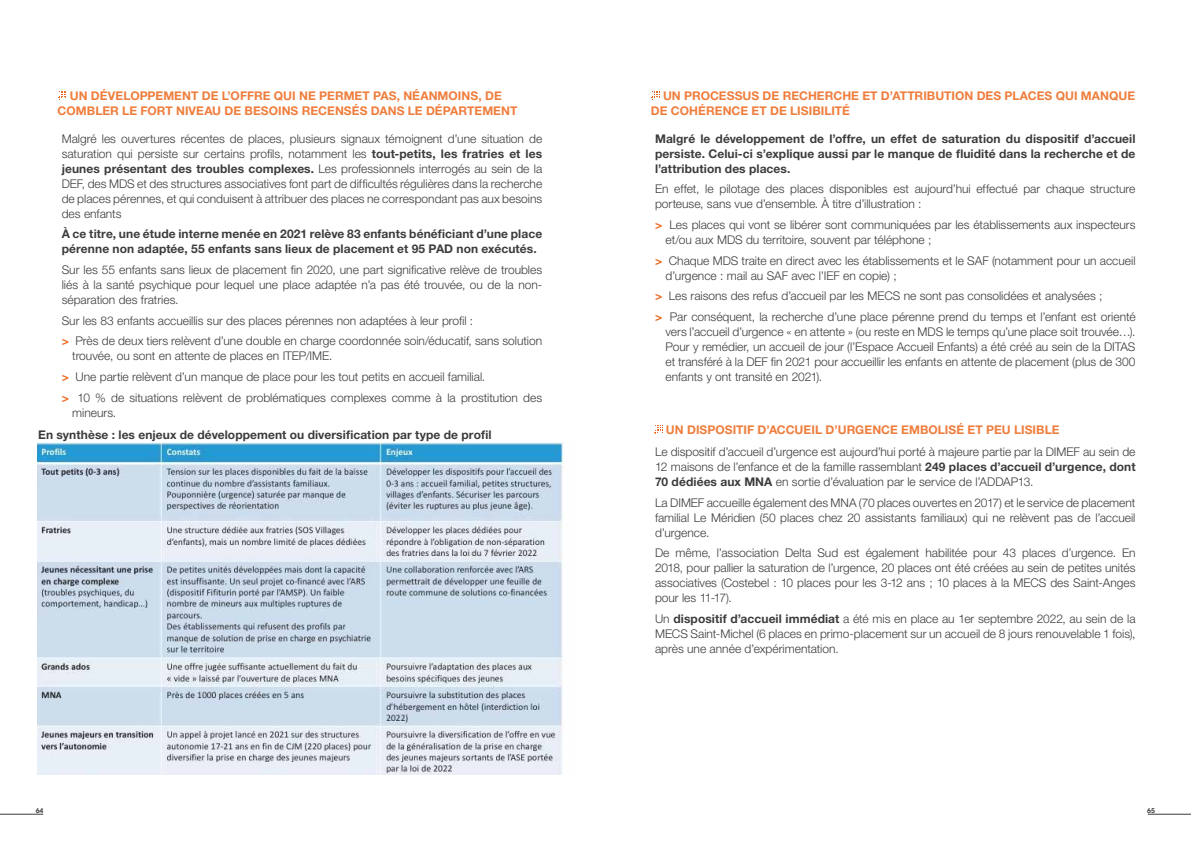
<style>
.page{position:relative;width:1191px;height:842px;background:#fff}
.page>*{position:absolute;margin:0;border:0;box-sizing:border-box;transform-origin:0 0}
.t1{font:300 12px/15px "Helvetica Neue LT Std";color:#3c3c3b;text-align:justify}
.t2{font:700 12px/15px "Helvetica Neue LT Std";letter-spacing:.005em;color:#3c3c3b}
.t3{font:700 12px/15px "Helvetica Neue LT Std";letter-spacing:.005em;color:#ef7d3c;text-align:center}
.t4{font:600 6.5px "ITC Avant Garde Std";color:#3c3c3b}
.s1{font-weight:700}
.s2{font-weight:700;color:#ed6d28}
</style>
<div class="page">
<hr style="left:0;top:814px;width:43px;height:1px;background:#3c3c3b">
<hr style="left:1147px;top:814px;width:44px;height:1px;background:#3c3c3b">
<img style="left:37px;top:442px;width:527px;height:333px">
<svg style="left:58px;top:91px;width:8px;height:9px"></svg>
<svg style="left:651px;top:91px;width:9px;height:9px"></svg>
<svg style="left:654px;top:427px;width:7px;height:7px"></svg>
<p class="t3" style="left:58px;top:88px;width:461px">UN DÉVELOPPEMENT DE L’OFFRE QUI NE PERMET PAS, NÉANMOINS, DE<br>COMBLER LE FORT NIVEAU DE BESOINS RECENSÉS DANS LE DÉPARTEMENT</p>
<p class="t1" style="left:62px;top:131px;width:482px">Malgré les ouvertures récentes de places, plusieurs signaux témoignent d’une situation de saturation qui persiste sur certains profils, notamment les <span class="s1">tout-petits, les fratries et les jeunes présentant des troubles complexes.</span> Les professionnels interrogés au sein de la DEF, des MDS et des structures associatives font part de difficultés régulières dans la recherche de places pérennes, et qui conduisent à attribuer des places ne correspondant pas aux besoins des enfants</p>
<p class="t2" style="left:62px;top:226px;width:482px">À ce titre, une étude interne menée en 2021 relève 83 enfants bénéficiant d’une place pérenne non adaptée, 55 enfants sans lieux de placement et 95 PAD non exécutés.</p>
<p class="t1" style="left:62px;top:262px;width:482px">Sur les 55 enfants sans lieux de placement fin 2020, une part significative relève de troubles liés à la santé psychique pour lequel une place adaptée n’a pas été trouvée, ou de la non&shy;séparation des fratries.</p>
<p class="t1" style="left:62px;top:310px;width:482px;line-height:20.7px">Sur les 83 enfants accueillis sur des places pérennes non adaptées à leur profil :<br><span class="s2">&gt;</span> Près de deux tiers relèvent d’une double en charge coordonnée soin/éducatif, sans solution</p>
<p class="t1" style="left:62px;top:346px;width:482px;line-height:20.7px;text-align:left;text-indent:11px">trouvée, ou sont en attente de places en ITEP/IME.<br><span class="s2">&gt;</span> Une partie relèvent d’un manque de place pour les tout petits en accueil familial.<br><span class="s2">&gt;</span> 10 % de situations relèvent de problématiques complexes comme à la prostitution des</p>
<p class="t1" style="left:72px;top:405px;width:45px">mineurs.</p>
<p class="t2" style="left:38px;top:427px;width:455px">En synthèse : les enjeux de développement ou diversification par type de profil</p>
<p class="t3" style="left:651px;top:88px;width:486px;text-align:left;text-indent:12px">UN PROCESSUS DE RECHERCHE ET D’ATTRIBUTION DES PLACES QUI MANQUE<br>DE COHÉRENCE ET DE LISIBILITÉ</p>
<p class="t2" style="left:655px;top:131px;width:482px;text-align:justify">Malgré le développement de l’offre, un effet de saturation du dispositif d’accueil persiste. Celui-ci s’explique aussi par le manque de fluidité dans la recherche et de l’attribution des places.</p>
<p class="t1" style="left:655px;top:181px;width:482px">En effet, le pilotage des places disponibles est aujourd’hui effectué par chaque structure porteuse, sans vue d’ensemble. À titre d’illustration :</p>
<p class="t1" style="left:665px;top:217px;width:471px;text-indent:-11px"><span class="s2">&gt;</span> Les places qui vont se libérer sont communiquées par les établissements aux inspecteurs et/ou aux MDS du territoire, souvent par téléphone ;</p>
<p class="t1" style="left:665px;top:253px;width:471px;text-indent:-11px"><span class="s2">&gt;</span> Chaque MDS traite en direct avec les établissements et le SAF (notamment pour un accueil d’urgence : mail au SAF avec l’IEF en copie) ;</p>
<p class="t1" style="left:655px;top:286px;width:482px;line-height:20.7px"><span class="s2">&gt;</span> Les raisons des refus d’accueil par les MECS ne sont pas consolidées et analysées ;<br><span class="s2">&gt;</span> Par conséquent, la recherche d’une place pérenne prend du temps et l’enfant est orienté</p>
<p class="t1" style="left:665px;top:324px;width:471px">vers l’accueil d’urgence « en attente » (ou reste en MDS le temps qu’une place soit trouvée…).<br>Pour y remédier, un accueil de jour (l’Espace Accueil Enfants) a été créé au sein de la DITAS et transféré à la DEF fin 2021 pour accueillir les enfants en attente de placement (plus de 300 enfants y ont transité en 2021).</p>
<p class="t3" style="left:666px;top:422px;width:395px">UN DISPOSITIF D’ACCUEIL D’URGENCE EMBOLISÉ ET PEU LISIBLE</p>
<p class="t1" style="left:655px;top:444px;width:482px">Le dispositif d’accueil d’urgence est aujourd’hui porté à majeure partie par la DIMEF au sein de 12 maisons de l’enfance et de la famille rassemblant <span class="s1">249 places d’accueil d’urgence, dont 70 dédiées aux MNA</span> en sortie d’évaluation par le service de l’ADDAP13.</p>
<p class="t1" style="left:655px;top:495px;width:482px">La DIMEF accueille également des MNA (70 places ouvertes en 2017) et le service de placement familial Le Méridien (50 places chez 20 assistants familiaux) qui ne relèvent pas de l’accueil d’urgence.</p>
<p class="t1" style="left:655px;top:545px;width:482px">De même, l’association Delta Sud est également habilitée pour 43 places d’urgence. En 2018, pour pallier la saturation de l’urgence, 20 places ont été créées au sein de petites unités associatives (Costebel : 10 places pour les 3-12 ans ; 10 places à la MECS des Saint-Anges pour les 11-17).</p>
<p class="t1" style="left:655px;top:611px;width:482px">Un <span class="s1">dispositif d’accueil immédiat</span> a été mis en place au 1er septembre 2022, au sein de la MECS Saint-Michel (6 places en primo-placement sur un accueil de 8 jours renouvelable 1 fois), après une année d’expérimentation.</p>
<p class="t4" style="left:36px;top:806px;width:9px">64</p>
<p class="t4" style="left:1147px;top:806px;width:9px">65</p>
</div>
